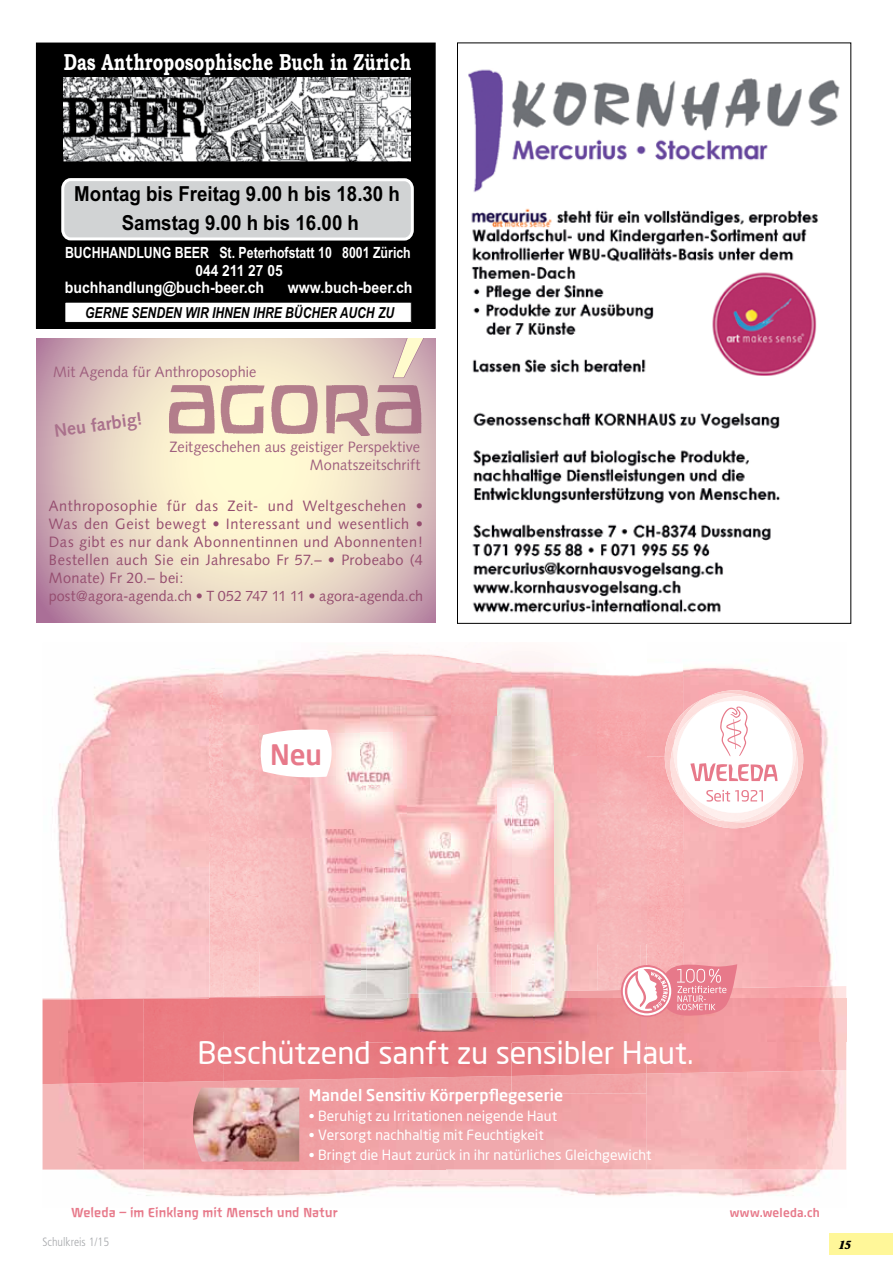
<style>
.page{position:relative;width:893px;height:1263px;background:#fff}
.page>*{position:absolute;margin:0;border:0;box-sizing:border-box;transform-origin:0 0}
.t1{font:italic 195px "ROBIRKE";color:#fffbcc;scale:.82 1}
.t2{font:500 30.6px "Neo Sans Weleda";letter-spacing:-.01em;color:#fff}
.t3{font:700 27.75px "Neo Sans Weleda";color:#e7798a}
.t4{font:23.25px "Bookman Old Style";color:#fff;scale:.73 1}
.t5{font:700 20.7px/29.5px "Arial";color:#000;text-align:center;scale:.9 1}
.t6{font:700 18px "Syntax";color:#aa718c}
.t7{font:700 15.9px "Arial";color:#fff;scale:.89 1}
.t8{font:700 15.75px "Neo Sans Weleda";letter-spacing:.005em;color:#fff}
.t9{font:700 15.45px "Arial";color:#fff;scale:.8 1}
.t10{font:700 15.45px "Arial";color:#fff;scale:.89 1}
.t11{font:italic 700 15.15px "Arial";color:#000;scale:.8 1}
.t12{font:15px/18px "Syntax";letter-spacing:.03em;color:#954d6f;text-align:justify}
.t13{font:15px/18px "Syntax";letter-spacing:.005em;color:#9f5f7e;text-align:right}
.t14{font:14.7px "Syntax";letter-spacing:.005em;color:#954d6f}
.t15{font:500 13.8px "Neo Sans Weleda";letter-spacing:.005em;color:#fff}
.t16{font:300 condensed 12px "Frutiger LT Std";color:#a7a9ac}
.t17{font:italic 700 12px "Times";color:#000}
.t18{font:11.85px "New Weleda";letter-spacing:.005em;color:#e7798a}
.t19{font:700 11.85px "Neo Sans Weleda";letter-spacing:.015em;color:#e7798a}
</style>
<div class="page">
<div style="left:829px;top:1233px;width:64px;height:21px;background:#fff799"></div>
<img style="left:468px;top:69px;width:372px;height:544px">
<img style="left:43px;top:667px;width:803px;height:530px">
<img style="left:43px;top:1082px;width:201px;height:87px">
<img style="left:244px;top:1094px;width:302px;height:75px">
<img style="left:546px;top:1094px;width:100px;height:75px">
<img style="left:646px;top:1074px;width:101px;height:95px">
<img style="left:747px;top:1074px;width:99px;height:95px">
<img style="left:129px;top:986px;width:717px;height:12px">
<img style="left:43px;top:998px;width:101px;height:86px">
<div style="left:143px;top:998px;width:81px;height:84px;background:#eb7c82"></div>
<img style="left:646px;top:1041px;width:200px;height:33px">
<img style="left:683px;top:998px;width:163px;height:43px">
<img style="left:511px;top:1076px;width:135px;height:18px">
<img style="left:511px;top:998px;width:135px;height:78px">
<img style="left:394px;top:653px;width:157px;height:10px">
<img style="left:646px;top:667px;width:37px;height:375px">
<img style="left:640px;top:667px;width:6px;height:297px">
<img style="left:511px;top:663px;width:129px;height:47px">
<img style="left:535px;top:710px;width:105px;height:288px">
<img style="left:224px;top:651px;width:170px;height:29px">
<img style="left:361px;top:663px;width:47px;height:17px">
<img style="left:408px;top:663px;width:103px;height:17px">
<div style="left:224px;top:1081px;width:170px;height:13px;background:#f09ea1"></div>
<div style="left:224px;top:1031px;width:170px;height:50px;background:#e97e84"></div>
<div style="left:394px;top:1078px;width:117px;height:16px;background:#ee9b9e"></div>
<div style="left:394px;top:1042px;width:117px;height:36px;background:#e67b81"></div>
<img style="left:361px;top:1031px;width:33px;height:11px">
<svg style="left:394px;top:1040px;width:14px;height:2px"></svg>
<img style="left:408px;top:1040px;width:103px;height:2px">
<img style="left:511px;top:680px;width:24px;height:208px">
<img style="left:532px;top:888px;width:3px;height:103px">
<svg style="left:532px;top:991px;width:3px;height:7px"></svg>
<img style="left:532px;top:998px;width:3px;height:33px">
<img style="left:209px;top:680px;width:50px;height:351px">
<svg style="left:210px;top:997px;width:14px;height:1px"></svg>
<img style="left:259px;top:680px;width:135px;height:157px">
<img style="left:259px;top:837px;width:107px;height:54px">
<img style="left:259px;top:891px;width:102px;height:103px">
<img style="left:259px;top:994px;width:102px;height:4px">
<img style="left:259px;top:998px;width:107px;height:33px">
<img style="left:361px;top:890px;width:5px;height:104px">
<svg style="left:361px;top:994px;width:5px;height:4px"></svg>
<img style="left:394px;top:680px;width:14px;height:351px">
<img style="left:496px;top:680px;width:15px;height:351px">
<img style="left:408px;top:680px;width:88px;height:312px">
<img style="left:366px;top:1031px;width:166px;height:9px">
<img style="left:511px;top:789px;width:21px;height:242px">
<img style="left:366px;top:789px;width:28px;height:242px">
<img style="left:408px;top:992px;width:88px;height:39px">
<svg style="left:260px;top:729px;width:72px;height:49px"></svg>
<img style="left:193px;top:1088px;width:106px;height:73px">
<img style="left:796px;top:711px;width:7px;height:95px">
<img style="left:705px;top:690px;width:76px;height:3px">
<img style="left:665px;top:712px;width:7px;height:89px">
<img style="left:782px;top:750px;width:16px;height:72px">
<img style="left:795px;top:724px;width:1px;height:60px">
<img style="left:683px;top:821px;width:99px;height:7px">
<img style="left:670px;top:743px;width:2px;height:59px">
<svg style="left:672px;top:693px;width:123px;height:128px"></svg>
<svg style="left:621px;top:964px;width:116px;height:53px"></svg>
<svg style="left:36px;top:338px;width:400px;height:285px;background:#e6d2c3"></svg>
<img style="left:169px;top:385px;width:253px;height:51px">
<svg style="left:392px;top:338px;width:36px;height:41px"></svg>
<div style="left:36px;top:43px;width:399px;height:285px;background:#000"></div>
<img style="left:63px;top:77px;width:347px;height:85px">
<div style="left:65px;top:302px;width:346px;height:20px;background:#fff"></div>
<div style="left:65px;top:302px;width:346px;height:21px;border:1px solid #000"></div>
<svg style="left:61px;top:178px;width:353px;height:63px;background:#d2d4d5"></svg>
<h3 class="t4" style="left:64px;top:46px;width:478px">Das Anthroposophische Buch in Zürich</h3>
<h3 class="t5" style="left:74px;top:181px;width:363px">Montag bis Freitag 9.00 h bis 18.30 h<br>Samstag 9.00 h bis 16.00 h</h3>
<p class="t9" style="left:65px;top:243px;width:434px">BUCHHANDLUNG BEER St. Peterhofstatt 10 8001 Zürich</p>
<p class="t7" style="left:65px;top:277px;width:226px">buchhandlung@buch-beer.ch</p>
<p class="t7" style="left:288px;top:277px;width:141px">www.buch-beer.ch</p>
<p class="t10" style="left:195px;top:261px;width:100px">044 211 27 05</p>
<p class="t11" style="left:85px;top:302px;width:388px">GERNE SENDEN WIR IHNEN IHRE BÜCHER AUCH ZU</p>
<p class="t13" style="left:53px;top:363px;width:205px">Mit Agenda für Anthroposophie</p>
<p class="t6" style="left:53px;top:421px;width:90px;rotate:-8deg">Neu farbig!</p>
<h1 class="t1" style="left:385px;top:185px;width:108px">,</h1>
<p class="t13" style="left:169px;top:438px;width:252px">Zeitgeschehen aus geistiger Perspektive<br>Monatszeitschrift</p>
<p class="t12" style="left:49px;top:497px;width:376px">Anthroposophie für das Zeit- und Weltgeschehen • Was den Geist bewegt • Interessant und wesentlich • Das gibt es nur dank Abonnentinnen und Abonnenten!<br>Bestellen auch Sie ein Jahresabo Fr 57.– • Probeabo (4<br>Monate) Fr 20.– bei:</p>
<p class="t14" style="left:49px;top:587px;width:376px">post@agora-agenda.ch • T 052 747 11 11 • agora-agenda.ch</p>
<h3 class="t3" style="left:270px;top:737px;width:53px">Neu</h3>
<h2 class="t2" style="left:198px;top:1034px;width:497px">Beschützend sanft zu sensibler Haut.</h2>
<p class="t8" style="left:309px;top:1085px;width:256px">Mandel Sensitiv Körperpflegeserie</p>
<p class="t15" style="left:309px;top:1107px;width:250px">• Beruhigt zu Irritationen neigende Haut</p>
<p class="t15" style="left:309px;top:1127px;width:236px">• Versorgt nachhaltig mit Feuchtigkeit</p>
<p class="t15" style="left:309px;top:1146px;width:344px">• Bringt die Haut zurück in ihr natürliches Gleichgewicht</p>
<p class="t18" style="left:71px;top:1205px;width:268px">Weleda – im Einklang mit Mensch und Natur</p>
<p class="t19" style="left:730px;top:1205px;width:92px">www.weleda.ch</p>
<p class="t16" style="left:43px;top:1235px;width:68px">Schulkreis 1/15</p>
<p class="t17" style="left:839px;top:1233px;width:13px">15</p>
</div>
